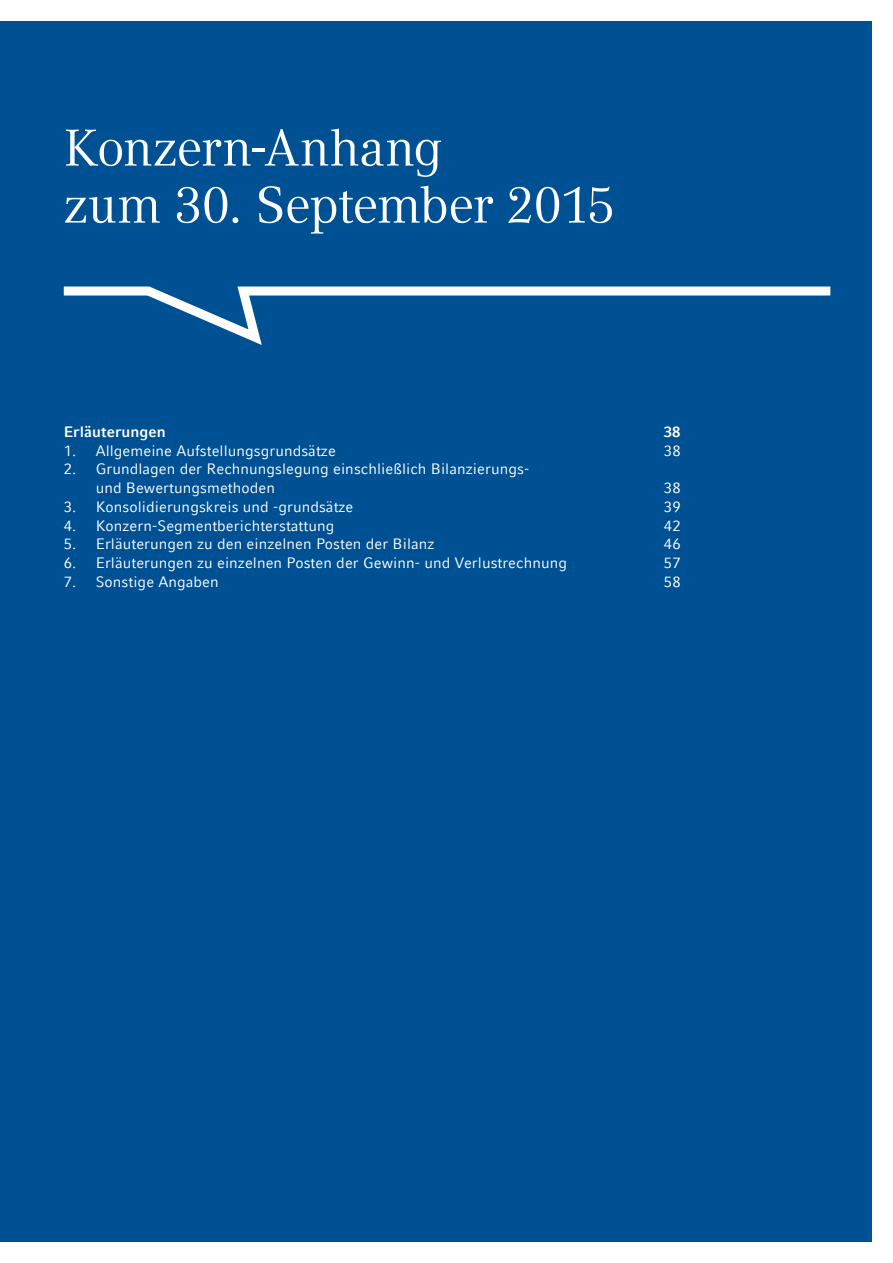
<style>
.page{position:relative;width:893px;height:1263px;background:#fff}
.page>*{position:absolute;margin:0;border:0;box-sizing:border-box;transform-origin:0 0}
.t1{font:51px/57px "Compatil Text LT Com";letter-spacing:-.02em;color:#fff}
.t2{font:15px/18.8px "Compatil Fact LT Com";letter-spacing:.005em;color:#fff}
.t3{font:700 15px "Compatil Fact LT Com";letter-spacing:.005em;color:#fff}
</style>
<div class="page">
<div style="left:0;top:21px;width:872px;height:1221px;background:#005193"></div>
<svg style="left:63px;top:286px;width:768px;height:59px"></svg>
<h1 class="t1" style="left:64px;top:120px;width:553px">Konzern-Anhang<br>zum 30. September 2015</h1>
<p class="t3" style="left:64px;top:423px;width:103px">Erläuterungen</p>
<p class="t3" style="left:664px;top:423px;width:18px">38</p>
<p class="t2" style="left:64px;top:441px;width:274px">1. Allgemeine Aufstellungsgrundsätze</p>
<p class="t2" style="left:664px;top:441px;width:18px">38</p>
<p class="t2" style="left:96px;top:460px;width:435px;text-indent:-32px">2. Grundlagen der Rechnungslegung einschließlich Bilanzierungs&shy;und Bewertungsmethoden</p>
<p class="t2" style="left:664px;top:479px;width:18px">38</p>
<p class="t2" style="left:64px;top:497px;width:291px">3. Konsolidierungskreis und -grundsätze</p>
<p class="t2" style="left:664px;top:497px;width:18px">39</p>
<p class="t2" style="left:64px;top:516px;width:272px">4. Konzern-Segmentberichterstattung</p>
<p class="t2" style="left:664px;top:516px;width:18px">42</p>
<p class="t2" style="left:64px;top:535px;width:372px">5. Erläuterungen zu den einzelnen Posten der Bilanz</p>
<p class="t2" style="left:664px;top:535px;width:18px">46</p>
<p class="t2" style="left:64px;top:554px;width:505px">6. Erläuterungen zu einzelnen Posten der Gewinn- und Verlustrechnung</p>
<p class="t2" style="left:664px;top:554px;width:18px">57</p>
<p class="t2" style="left:64px;top:572px;width:157px">7. Sonstige Angaben</p>
<p class="t2" style="left:664px;top:572px;width:18px">58</p>
</div>
